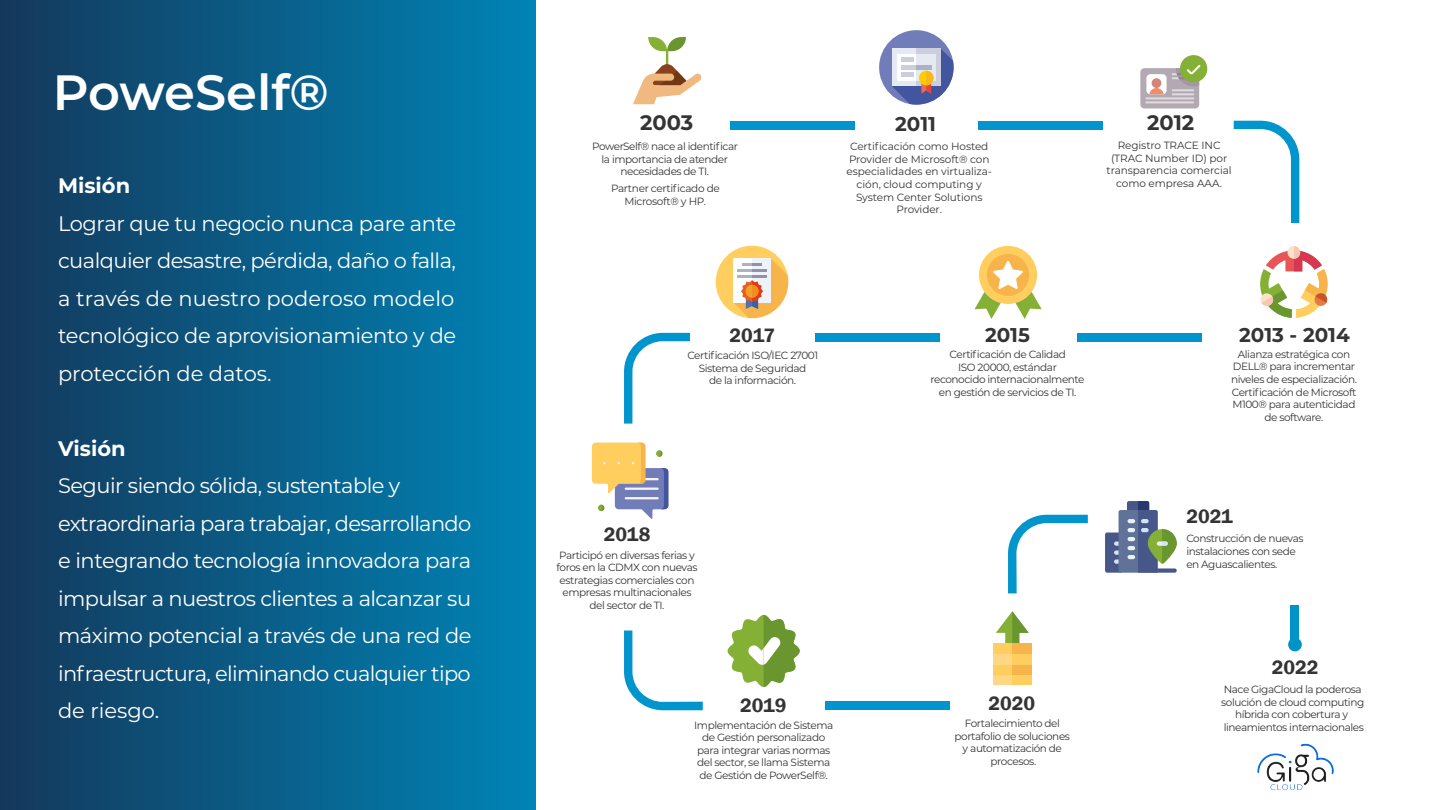
<style>
.page{position:relative;width:1441px;height:810px;background:#fff}
.page>*{position:absolute;margin:0;border:0;box-sizing:border-box;transform-origin:0 0}
.t1{font:600 49.5px "Montserrat";color:#fff}
.t2{font:21px/37.5px "Montserrat";letter-spacing:-.025em;color:#fff;text-align:justify}
.t3{font:700 21px "Montserrat";color:#fff}
.t4{font:700 21px "Montserrat";color:#343434}
.t5{font:600 19.95px "Franklin Gothic";color:#343434}
.t6{font:700 19.95px "Montserrat";color:#343434}
.t7{font:10.5px/12.6px "Montserrat";letter-spacing:-.04em;color:#343434;text-align:center}
.t8{font:10.5px/12.6px "Montserrat";letter-spacing:-.01em;color:#343434;text-align:center}
</style>
<div class="page">
<div style="left:0;top:0;width:535px;height:810px;background:linear-gradient(to right,#14385b,#0084b6)"></div>
<div style="left:715px;top:246px;width:73px;height:72px;background:#ffce5e;border-radius:50%"></div>
<svg style="left:733px;top:258px;width:55px;height:60px"></svg>
<svg style="left:624px;top:333px;width:66px;height:91px"></svg>
<svg style="left:1233px;top:121px;width:65px;height:102px"></svg>
<svg style="left:648px;top:37px;width:38px;height:14px"></svg>
<hr style="left:665px;top:50px;width:3px;height:15px;background:#85b036">
<svg style="left:633px;top:64px;width:68px;height:40px"></svg>
<div style="left:879px;top:30px;width:74px;height:75px;background:#707db9;border-radius:50%"></div>
<svg style="left:891px;top:49px;width:62px;height:56px"></svg>
<svg style="left:1140px;top:68px;width:58px;height:40px"></svg>
<div style="left:1146px;top:74px;width:20px;height:20px;background:#fff;border-radius:4px"></div>
<hr style="left:1171px;top:93px;width:22px;height:2px;background:#dfdbdf">
<hr style="left:1145px;top:97px;width:48px;height:2px;background:#dfdbdf">
<hr style="left:1145px;top:101px;width:48px;height:2px;background:#dfdbdf">
<hr style="left:1171px;top:89px;width:22px;height:2px;background:#dfdbdf">
<div style="left:1151px;top:78px;width:10px;height:10px;background:#d48578;border-radius:50%"></div>
<svg style="left:1149px;top:88px;width:14px;height:6px"></svg>
<div style="left:1179px;top:55px;width:27px;height:27px;background:#85b036;border-radius:50%"></div>
<svg style="left:1171px;top:65px;width:29px;height:21px"></svg>
<svg style="left:1260px;top:246px;width:67px;height:72px"></svg>
<div style="left:978px;top:246px;width:58px;height:58px;background:#ffce5e;border-radius:50%"></div>
<div style="left:986px;top:254px;width:42px;height:42px;background:#f6b44b;border-radius:50%"></div>
<svg style="left:974px;top:261px;width:67px;height:58px"></svg>
<svg style="left:592px;top:443px;width:76px;height:76px"></svg>
<svg style="left:727px;top:615px;width:72px;height:72px"></svg>
<svg style="left:1008px;top:515px;width:79px;height:78px"></svg>
<div style="left:992px;top:670px;width:39px;height:15px;background:#ffd785"></div>
<div style="left:1012px;top:670px;width:19px;height:15px;background:#ffce5e"></div>
<svg style="left:996px;top:611px;width:32px;height:32px"></svg>
<div style="left:992px;top:660px;width:39px;height:15px;background:#ffce5e"></div>
<div style="left:1012px;top:660px;width:19px;height:15px;background:#f6b44b"></div>
<div style="left:992px;top:650px;width:39px;height:14px;background:#ffd785"></div>
<div style="left:1012px;top:650px;width:19px;height:14px;background:#ffce5e"></div>
<div style="left:992px;top:643px;width:39px;height:11px;background:#ffce5e"></div>
<div style="left:1012px;top:643px;width:19px;height:11px;background:#f6b44b"></div>
<svg style="left:624px;top:631px;width:78px;height:79px"></svg>
<div style="left:1104px;top:533px;width:18px;height:40px;background:#48578a;border-radius:2px"></div>
<svg style="left:1113px;top:501px;width:63px;height:72px"></svg>
<div style="left:978px;top:121px;width:124px;height:8px;background:#0095cc"></div>
<div style="left:730px;top:121px;width:124px;height:8px;background:#0095cc"></div>
<div style="left:1077px;top:333px;width:124px;height:9px;background:#0095cc"></div>
<div style="left:815px;top:333px;width:124px;height:9px;background:#0095cc"></div>
<div style="left:825px;top:701px;width:125px;height:9px;background:#0095cc"></div>
<div style="left:1290px;top:605px;width:8px;height:42px;background:#0093ca"></div>
<div style="left:1287px;top:638px;width:14px;height:13px;background:#0093ca;border-radius:50%"></div>
<img style="left:1257px;top:743px;width:77px;height:48px">
<h1 class="t1" style="left:53px;top:58px;width:278px">PoweSelf®</h1>
<h2 class="t3" style="left:58px;top:171px;width:74px">Misión</h2>
<h2 class="t2" style="left:58px;top:204px;width:400px">Lograr que tu negocio nunca pare ante cualquier desastre, pérdida, daño o falla, a través de nuestro poderoso modelo tecnológico de aprovisionamiento y de protección de datos.</h2>
<h2 class="t3" style="left:58px;top:433px;width:69px">Visión</h2>
<p class="t2" style="left:58px;top:466px;width:415px;text-align:left">Seguir siendo sólida, sustentable y extraordinaria para trabajar, desarrollando e integrando tecnología innovadora para impulsar a nuestros clientes a alcanzar su máximo potencial a través de una red de infraestructura, eliminando cualquier tipo de riesgo.</p>
<h2 class="t4" style="left:640px;top:107px;width:55px">2003</h2>
<p class="t7" style="left:592px;top:140px;width:147px">PowerSelf® nace al identificar la importancia de atender necesidades de TI.</p>
<p class="t7" style="left:611px;top:182px;width:110px">Partner certificado de<br>Microsoft® y HP.</p>
<h3 class="t6" style="left:895px;top:109px;width:42px">2011</h3>
<h2 class="t4" style="left:1146px;top:107px;width:49px">2012</h2>
<p class="t8" style="left:1106px;top:139px;width:127px">Registro TRACE INC (TRAC Number ID) por transparencia comercial como empresa AAA.</p>
<p class="t8" style="left:846px;top:140px;width:147px">Certificación como Hosted<br>Provider de Microsoft® con especialidades en virtualiza&shy;ción, cloud computing y<br>System Center Solutions<br>Provider.</p>
<h3 class="t5" style="left:729px;top:323px;width:47px">2017</h3>
<p class="t7" style="left:687px;top:349px;width:132px">Certificación ISO/IEC 27001<br>Sistema de Seguridad<br>de la información.</p>
<h3 class="t5" style="left:603px;top:522px;width:48px">2018</h3>
<p class="t7" style="left:556px;top:548px;width:142px">Participó en diversas ferias y foros en la CDMX con nuevas estrategias comerciales con empresas multinacionales del sector de TI.</p>
<h3 class="t5" style="left:740px;top:693px;width:48px">2019</h3>
<p class="t7" style="left:694px;top:718px;width:141px">Implementación de Sistema de Gestión personalizado para integrar varias normas del sector, se llama Sistema de Gestión de PowerSelf®.</p>
<h3 class="t6" style="left:984px;top:321px;width:46px">2015</h3>
<p class="t7" style="left:930px;top:348px;width:156px">Certificación de Calidad<br>ISO 20000, estándar reconocido internacionalmente en gestión de servicios de TI.</p>
<h3 class="t5" style="left:988px;top:691px;width:48px">2020</h3>
<p class="t7" style="left:954px;top:717px;width:117px">Fortalecimiento del portafolio de soluciones y automatización de procesos.</p>
<h3 class="t6" style="left:1238px;top:321px;width:112px">2013 - 2014</h3>
<p class="t7" style="left:1230px;top:347px;width:127px">Alianza estratégica con<br>DELL® para incrementar niveles de especialización.<br>Certificación de Microsoft<br>M100® para autenticidad de software.</p>
<h3 class="t5" style="left:1186px;top:504px;width:48px">2021</h3>
<p class="t7" style="left:1186px;top:532px;width:119px;text-align:left">Construcción de nuevas instalaciones con sede en Aguascalientes.</p>
<h3 class="t5" style="left:1271px;top:655px;width:48px">2022</h3>
<p class="t7" style="left:1220px;top:683px;width:145px">Nace GigaCloud la poderosa solución de cloud computing híbrida con cobertura y lineamientos internacionales</p>
</div>
